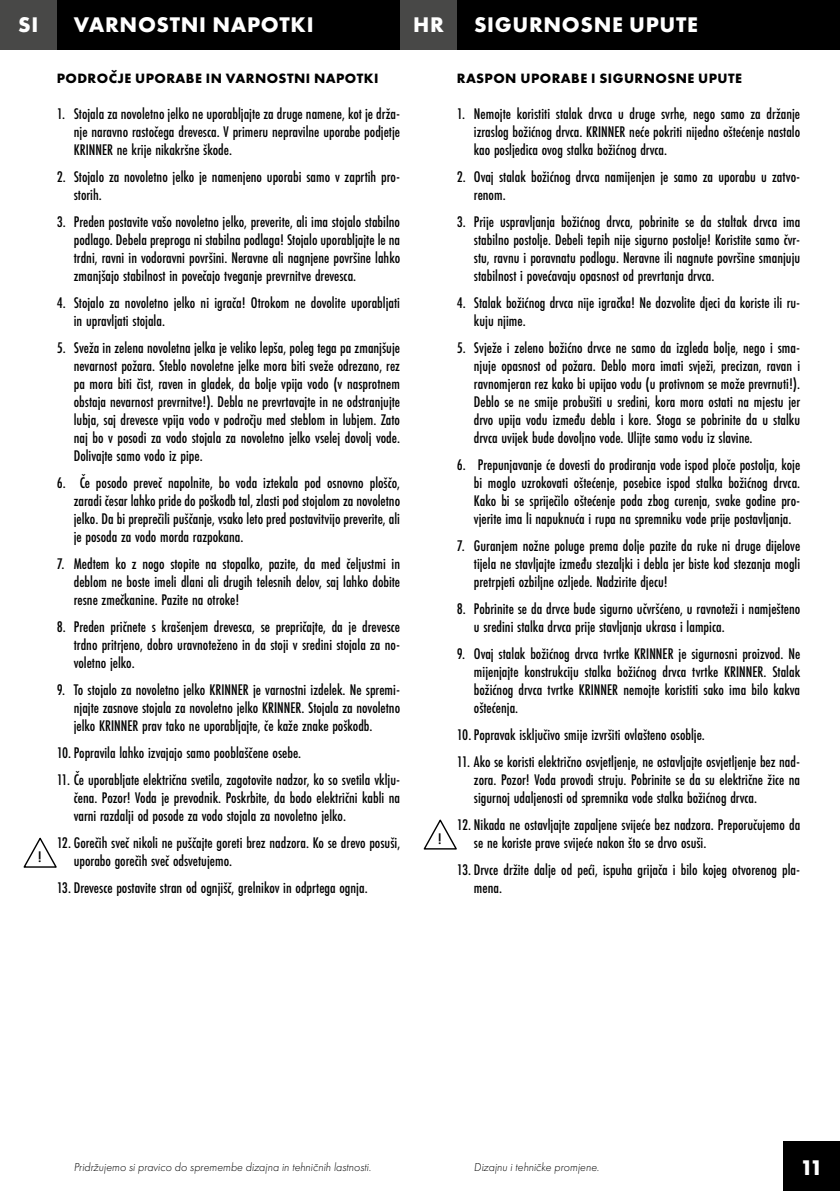
<style>
.page{position:relative;width:840px;height:1191px;background:#fff}
.page>*{position:absolute;margin:0;border:0;box-sizing:border-box;transform-origin:0 0}
.t1{font:700 22px "Futura PT";letter-spacing:.03em;color:#fff}
.t2{font:500 16px/18px "Futura PT Cond";color:#000;text-align:justify}
.t3{font:500 16px "Futura PT";color:#000}
.t4{font:700 14px "Futura PT";letter-spacing:.03em;color:#000}
.t5{font:italic 300 12px "Futura PT";color:#000}
</style>
<div class="page">
<div style="left:57px;top:0;width:782px;height:49px;background:#000"></div>
<div style="left:0;top:0;width:57px;height:49px;background:#484847"></div>
<div style="left:400px;top:0;width:56px;height:49px;background:#484847"></div>
<hr style="left:0;top:0;width:1px;height:49px;background:#000">
<div style="left:782px;top:1141px;width:57px;height:50px;background:#000"></div>
<svg style="left:423px;top:819px;width:34px;height:31px"></svg>
<svg style="left:23px;top:837px;width:34px;height:31px"></svg>
<h1 class="t1" style="left:18px;top:10px;width:22px">SI</h1>
<p class="t3" style="left:38px;top:847px;width:6px">!</p>
<h1 class="t1" style="left:74px;top:11px;width:241px">VARNOSTNI NAPOTKI</h1>
<p class="t4" style="left:57px;top:69px;width:323px">PODROČJE UPORABE IN VARNOSTNI NAPOTKI</p>
<p class="t2" style="left:74px;top:105px;width:328px;text-indent:-17px">1. Stojala za novoletno jelko ne uporabljajte za druge namene, kot je drža&shy;nje naravno rastočega drevesca. V primeru nepravilne uporabe podjetje KRINNER ne krije nikakršne škode.</p>
<p class="t2" style="left:74px;top:168px;width:327px;text-indent:-17px">2. Stojalo za novoletno jelko je namenjeno uporabi samo v zaprtih pro&shy;storih.</p>
<p class="t2" style="left:74px;top:213px;width:328px;text-indent:-17px">3. Preden postavite vašo novoletno jelko, preverite, ali ima stojalo stabilno podlago. Debela preproga ni stabilna podlaga! Stojalo uporabljajte le na trdni, ravni in vodoravni površini. Neravne ali nagnjene površine lahko zmanjšajo stabilnost in povečajo tveganje prevrnitve drevesca.</p>
<p class="t2" style="left:74px;top:294px;width:327px;text-indent:-17px">4. Stojalo za novoletno jelko ni igrača! Otrokom ne dovolite uporabljati in upravljati stojala.</p>
<p class="t2" style="left:74px;top:339px;width:327px;text-indent:-17px">5. Sveža in zelena novoletna jelka je veliko lepša, poleg tega pa zmanjšuje nevarnost požara. Steblo novoletne jelke mora biti sveže odrezano, rez pa mora biti čist, raven in gladek, da bolje vpija vodo (v nasprotnem obstaja nevarnost prevrnitve!). Debla ne prevrtavajte in ne odstranjujte lubja, saj drevesce vpija vodo v področju med steblom in lubjem. Zato naj bo v posodi za vodo stojala za novoletno jelko vselej dovolj vode.<br>Dolivajte samo vodo iz pipe.</p>
<p class="t2" style="left:74px;top:474px;width:328px;text-indent:-17px">6. Če posodo preveč napolnite, bo voda iztekala pod osnovno ploščo, zaradi česar lahko pride do poškodb tal, zlasti pod stojalom za novoletno jelko. Da bi preprečili puščanje, vsako leto pred postavitvijo preverite, ali je posoda za vodo morda razpokana.</p>
<p class="t2" style="left:74px;top:555px;width:328px;text-indent:-17px">7. Medtem ko z nogo stopite na stopalko, pazite, da med čeljustmi in deblom ne boste imeli dlani ali drugih telesnih delov, saj lahko dobite resne zmečkanine. Pazite na otroke!</p>
<p class="t2" style="left:74px;top:618px;width:327px;text-indent:-17px">8. Preden pričnete s krašenjem drevesca, se prepričajte, da je drevesce trdno pritrjeno, dobro uravnoteženo in da stoji v sredini stojala za no&shy;voletno jelko.</p>
<p class="t2" style="left:74px;top:681px;width:328px;text-indent:-17px">9. To stojalo za novoletno jelko KRINNER je varnostni izdelek. Ne spremi&shy;njajte zasnove stojala za novoletno jelko KRINNER. Stojala za novoletno jelko KRINNER prav tako ne uporabljajte, če kaže znake poškodb.</p>
<p class="t2" style="left:57px;top:744px;width:246px">10. Popravila lahko izvajajo samo pooblaščene osebe.</p>
<p class="t2" style="left:74px;top:771px;width:328px;text-indent:-17px">11. Če uporabljate električna svetila, zagotovite nadzor, ko so svetila vklju&shy;čena. Pozor! Voda je prevodnik. Poskrbite, da bodo električni kabli na varni razdalji od posode za vodo stojala za novoletno jelko.</p>
<p class="t2" style="left:74px;top:834px;width:328px;text-indent:-17px">12. Gorečih sveč nikoli ne puščajte goreti brez nadzora. Ko se drevo posuši, uporabo gorečih sveč odsvetujemo.</p>
<p class="t2" style="left:57px;top:879px;width:312px">13. Drevesce postavite stran od ognjišč, grelnikov in odprtega ognja.</p>
<h1 class="t1" style="left:413px;top:10px;width:32px">HR</h1>
<h1 class="t1" style="left:473px;top:11px;width:225px">SIGURNOSNE UPUTE</h1>
<p class="t3" style="left:437px;top:829px;width:6px">!</p>
<p class="t4" style="left:456px;top:69px;width:286px">RASPON UPORABE I SIGURNOSNE UPUTE</p>
<p class="t2" style="left:473px;top:105px;width:327px;text-indent:-17px">1. Nemojte koristiti stalak drvca u druge svrhe, nego samo za držanje izraslog božićnog drvca. KRINNER neće pokriti nijedno oštećenje nastalo kao posljedica ovog stalka božićnog drvca.</p>
<p class="t2" style="left:473px;top:168px;width:327px;text-indent:-17px">2. Ovaj stalak božićnog drvca namijenjen je samo za uporabu u zatvo&shy;renom.</p>
<p class="t2" style="left:473px;top:213px;width:327px;text-indent:-17px">3. Prije uspravljanja božićnog drvca, pobrinite se da staltak drvca ima stabilno postolje. Debeli tepih nije sigurno postolje! Koristite samo čvr&shy;stu, ravnu i poravnatu podlogu. Neravne ili nagnute površine smanjuju stabilnost i povećavaju opasnost od prevrtanja drvca.</p>
<p class="t2" style="left:473px;top:294px;width:327px;text-indent:-17px">4. Stalak božićnog drvca nije igračka! Ne dozvolite djeci da koriste ili ru&shy;kuju njime.</p>
<p class="t2" style="left:473px;top:339px;width:328px;text-indent:-17px">5. Svježe i zeleno božićno drvce ne samo da izgleda bolje, nego i sma&shy;njuje opasnost od požara. Deblo mora imati svježi, precizan, ravan i ravnomjeran rez kako bi upijao vodu (u protivnom se može prevrnuti!).<br>Deblo se ne smije probušiti u sredini, kora mora ostati na mjestu jer drvo upija vodu između debla i kore. Stoga se pobrinite da u stalku drvca uvijek bude dovoljno vode. Ulijte samo vodu iz slavine.</p>
<p class="t2" style="left:473px;top:456px;width:328px;text-indent:-17px">6. Prepunjavanje će dovesti do prodiranja vode ispod ploče postolja, koje bi moglo uzrokovati oštećenje, posebice ispod stalka božićnog drvca.<br>Kako bi se spriječilo oštećenje poda zbog curenja, svake godine pro&shy;vjerite ima li napuknuća i rupa na spremniku vode prije postavljanja.</p>
<p class="t2" style="left:473px;top:537px;width:327px;text-indent:-17px">7. Guranjem nožne poluge prema dolje pazite da ruke ni druge dijelove tijela ne stavljajte između stezaljki i debla jer biste kod stezanja mogli pretrpjeti ozbiljne ozljede. Nadzirite djecu!</p>
<p class="t2" style="left:473px;top:600px;width:328px;text-indent:-17px">8. Pobrinite se da drvce bude sigurno učvršćeno, u ravnoteži i namješteno u sredini stalka drvca prije stavljanja ukrasa i lampica.</p>
<p class="t2" style="left:473px;top:645px;width:327px;text-indent:-17px">9. Ovaj stalak božićnog drvca tvrtke KRINNER je sigurnosni proizvod. Ne mijenjajte konstrukciju stalka božićnog drvca tvrtke KRINNER. Stalak božićnog drvca tvrtke KRINNER nemojte koristiti sako ima bilo kakva oštećenja.</p>
<p class="t2" style="left:456px;top:726px;width:249px">10. Popravak isključivo smije izvršiti ovlašteno osoblje.</p>
<p class="t2" style="left:473px;top:753px;width:327px;text-indent:-17px">11. Ako se koristi električno osvjetljenje, ne ostavljajte osvjetljenje bez nad&shy;zora. Pozor! Voda provodi struju. Pobrinite se da su električne žice na sigurnoj udaljenosti od spremnika vode stalka božićnog drvca.</p>
<p class="t2" style="left:473px;top:816px;width:327px;text-indent:-17px">12. Nikada ne ostavljajte zapaljene svijeće bez nadzora. Preporučujemo da se ne koriste prave svijeće nakon što se drvo osuši.</p>
<p class="t2" style="left:473px;top:861px;width:328px;text-indent:-17px">13. Drvce držite dalje od peći, ispuha grijača i bilo kojeg otvorenog pla&shy;mena.</p>
<p class="t5" style="left:74px;top:1160px;width:299px">Pridržujemo si pravico do spremembe dizajna in tehničnih lastnosti.</p>
<p class="t5" style="left:473px;top:1160px;width:127px">Dizajnu i tehničke promjene.</p>
<h1 class="t1" style="left:799px;top:1153px;width:24px">11</h1>
</div>
